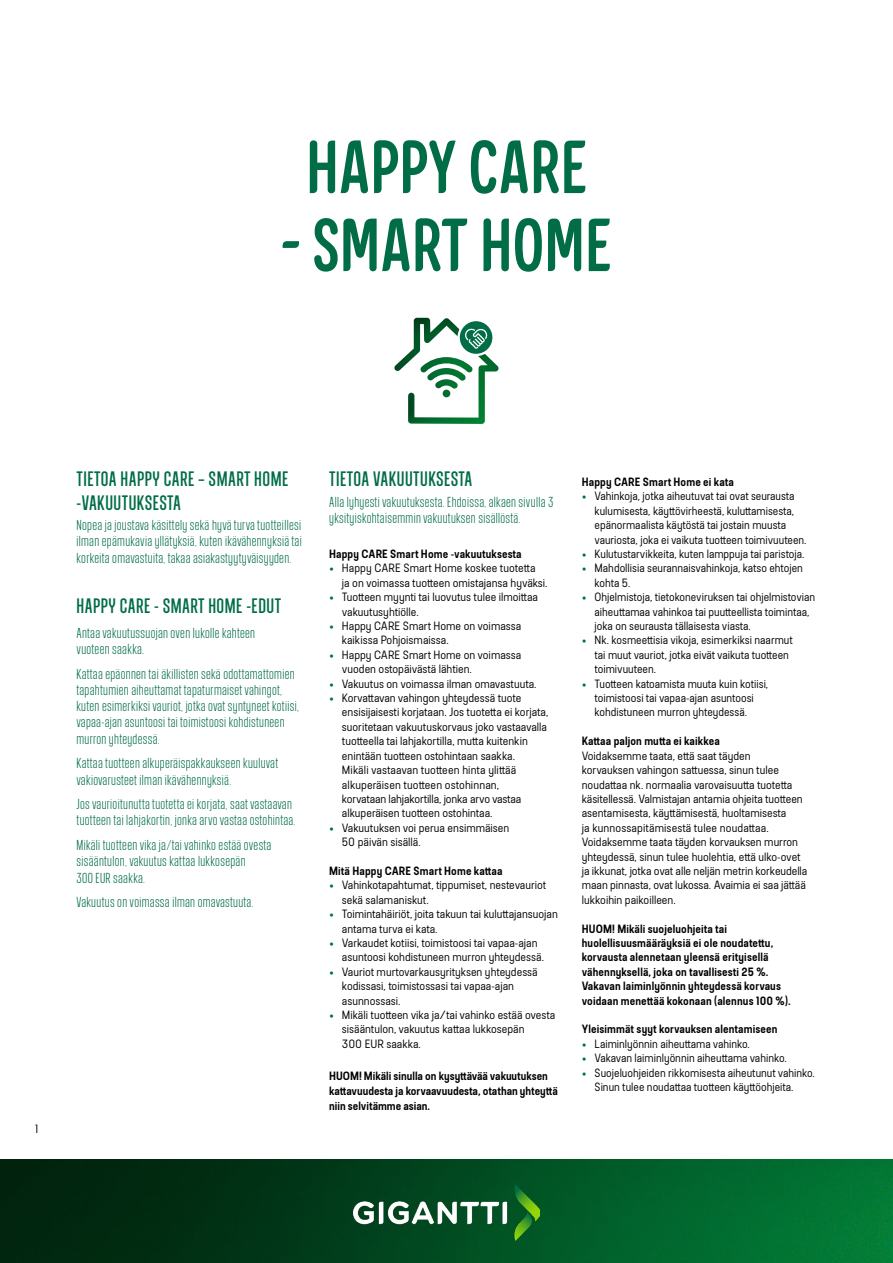
<style>
.page{position:relative;width:893px;height:1263px;background:#fff}
.page>*{position:absolute;margin:0;border:0;box-sizing:border-box;transform-origin:0 0}
.t1{font:75px "Elkjop Headline";color:#006d46}
.t2{font:500 19.5px/23.7px "Elkjop Condensed";letter-spacing:.025em;color:#006d46}
.t3{font:300 13.5px/16.2px "Elkjop Condensed";letter-spacing:.025em;color:#006d46}
.t4{font:12px/14.4px "Elkjop Bodytext";color:#000}
.t5{font:600 12px/14.4px "Elkjop Bodytext";letter-spacing:.01em;color:#000}
.s1{font-weight:600;color:#006d46}
</style>
<div class="page">
<img style="left:0;top:1160px;width:893px;height:103px">
<svg style="left:394px;top:318px;width:105px;height:106px"></svg>
<img style="left:353px;top:1184px;width:187px;height:56px">
<h1 class="t1" style="left:306px;top:128px;width:282px">HAPPY CARE</h1>
<h1 class="t1" style="left:282px;top:206px;width:331px">- SMART HOME</h1>
<p class="t4" style="left:35px;top:1121px;width:5px">1</p>
<h2 class="t2" style="left:77px;top:467px;width:213px">TIETOA HAPPY CARE – SMART HOME -VAKUUTUKSESTA</h2>
<p class="t3" style="left:77px;top:517px;width:227px;text-align:justify">Nopea ja joustava käsittely sekä hyvä turva tuotteillesi ilman epämukavia yllätyksiä, kuten ikävähennyksiä tai korkeita omavastuita, takaa asiakastyytyväisyyden.</p>
<h2 class="t2" style="left:77px;top:594px;width:206px">HAPPY CARE - SMART HOME -EDUT</h2>
<p class="t3" style="left:77px;top:625px;width:180px">Antaa vakuutussuojan oven lukolle kahteen vuoteen saakka.</p>
<p class="t3" style="left:77px;top:666px;width:224px">Kattaa epäonnen tai äkillisten sekä odottamattomien tapahtumien aiheuttamat tapaturmaiset vahingot, kuten esimerkiksi vauriot, jotka ovat syntyneet kotiisi, vapaa-ajan asuntoosi tai toimistoosi kohdistuneen murron yhteydessä.</p>
<p class="t3" style="left:77px;top:755px;width:203px">Kattaa tuotteen alkuperäispakkaukseen kuuluvat vakiovarusteet ilman ikävähennyksiä.</p>
<p class="t3" style="left:77px;top:796px;width:220px">Jos vaurioitunutta tuotetta ei korjata, saat vastaavan tuotteen tai lahjakortin, jonka arvo vastaa ostohintaa.</p>
<p class="t3" style="left:77px;top:837px;width:196px">Mikäli tuotteen vika ja/tai vahinko estää ovesta sisääntulon, vakuutus kattaa lukkosepän<br>300 EUR saakka.</p>
<p class="t3" style="left:77px;top:894px;width:178px">Vakuutus on voimassa ilman omavastuuta.</p>
<h2 class="t2" style="left:329px;top:467px;width:145px">TIETOA VAKUUTUKSESTA</h2>
<p class="t3" style="left:329px;top:494px;width:226px">Alla lyhyesti vakuutuksesta. Ehdoissa, alkaen sivulla 3 yksityiskohtaisemmin vakuutuksen sisällöstä.</p>
<p class="t5" style="left:329px;top:547px;width:194px">Happy CARE Smart Home -vakuutuksesta</p>
<p class="t4" style="left:342px;top:561px;width:207px;text-indent:-13px"><span class="s1">•</span> Happy CARE Smart Home koskee tuotetta<br>ja on voimassa tuotteen omistajansa hyväksi.</p>
<p class="t4" style="left:342px;top:590px;width:198px;text-indent:-13px"><span class="s1">•</span> Tuotteen myynti tai luovutus tulee ilmoittaa vakuutusyhtiölle.</p>
<p class="t4" style="left:342px;top:619px;width:181px;text-indent:-13px"><span class="s1">•</span> Happy CARE Smart Home on voimassa kaikissa Pohjoismaissa.</p>
<p class="t4" style="left:342px;top:648px;width:181px;text-indent:-13px"><span class="s1">•</span> Happy CARE Smart Home on voimassa vuoden ostopäivästä lähtien.</p>
<p class="t4" style="left:329px;top:677px;width:209px"><span class="s1">•</span> Vakuutus on voimassa ilman omavastuuta.</p>
<p class="t4" style="left:342px;top:691px;width:208px;text-indent:-13px"><span class="s1">•</span> Korvattavan vahingon yhteydessä tuote ensisijaisesti korjataan. Jos tuotetta ei korjata, suoritetaan vakuutuskorvaus joko vastaavalla tuotteella tai lahjakortilla, mutta kuitenkin enintään tuotteen ostohintaan saakka.<br>Mikäli vastaavan tuotteen hinta ylittää alkuperäisen tuotteen ostohinnan,<br>korvataan lahjakortilla, jonka arvo vastaa alkuperäisen tuotteen ostohintaa.</p>
<p class="t4" style="left:342px;top:821px;width:169px;text-indent:-13px"><span class="s1">•</span> Vakuutuksen voi perua ensimmäisen<br>50 päivän sisällä.</p>
<p class="t5" style="left:329px;top:864px;width:175px">Mitä Happy CARE Smart Home kattaa</p>
<p class="t4" style="left:342px;top:878px;width:206px;text-indent:-13px"><span class="s1">•</span> Vahinkotapahtumat, tippumiset, nestevauriot sekä salamaniskut.</p>
<p class="t4" style="left:342px;top:907px;width:218px;text-indent:-13px"><span class="s1">•</span> Toimintahäiriöt, joita takuun tai kuluttajansuojan antama turva ei kata.</p>
<p class="t4" style="left:342px;top:936px;width:204px;text-indent:-13px"><span class="s1">•</span> Varkaudet kotiisi, toimistoosi tai vapaa-ajan asuntoosi kohdistuneen murron yhteydessä.</p>
<p class="t4" style="left:342px;top:965px;width:197px;text-indent:-13px"><span class="s1">•</span> Vauriot murtovarkausyrityksen yhteydessä kodissasi, toimistossasi tai vapaa-ajan asunnossasi.</p>
<p class="t4" style="left:342px;top:1008px;width:215px;text-indent:-13px"><span class="s1">•</span> Mikäli tuotteen vika ja/tai vahinko estää ovesta sisääntulon, vakuutus kattaa lukkosepän<br>300 EUR saakka.</p>
<p class="t5" style="left:329px;top:1069px;width:230px;line-height:15px">HUOM! Mikäli sinulla on kysyttävää vakuutuksen kattavuudesta ja korvaavuudesta, otathan yhteyttä niin selvitämme asian.</p>
<p class="t5" style="left:582px;top:475px;width:154px">Happy CARE Smart Home ei kata</p>
<p class="t4" style="left:595px;top:489px;width:213px;text-indent:-13px"><span class="s1">•</span> Vahinkoja, jotka aiheutuvat tai ovat seurausta kulumisesta, käyttövirheestä, kuluttamisesta, epänormaalista käytöstä tai jostain muusta vauriosta, joka ei vaikuta tuotteen toimivuuteen.</p>
<p class="t4" style="left:582px;top:547px;width:224px"><span class="s1">•</span> Kulutustarvikkeita, kuten lamppuja tai paristoja.</p>
<p class="t4" style="left:595px;top:561px;width:210px;text-indent:-13px"><span class="s1">•</span> Mahdollisia seurannaisvahinkoja, katso ehtojen kohta 5.</p>
<p class="t4" style="left:595px;top:590px;width:222px;text-indent:-13px"><span class="s1">•</span> Ohjelmistoja, tietokoneviruksen tai ohjelmistovian aiheuttamaa vahinkoa tai puutteellista toimintaa, joka on seurausta tällaisesta viasta.</p>
<p class="t4" style="left:595px;top:633px;width:200px;text-indent:-13px"><span class="s1">•</span> Nk. kosmeettisia vikoja, esimerkiksi naarmut tai muut vauriot, jotka eivät vaikuta tuotteen toimivuuteen.</p>
<p class="t4" style="left:595px;top:677px;width:175px;text-indent:-13px"><span class="s1">•</span> Tuotteen katoamista muuta kuin kotiisi, toimistoosi tai vapaa-ajan asuntoosi kohdistuneen murron yhteydessä.</p>
<p class="t5" style="left:582px;top:734px;width:140px">Kattaa paljon mutta ei kaikkea</p>
<p class="t4" style="left:582px;top:749px;width:227px">Voidaksemme taata, että saat täyden<br>korvauksen vahingon sattuessa, sinun tulee noudattaa nk. normaalia varovaisuutta tuotetta käsitellessä. Valmistajan antamia ohjeita tuotteen asentamisesta, käyttämisestä, huoltamisesta<br>ja kunnossapitämisestä tulee noudattaa.<br>Voidaksemme taata täyden korvauksen murron yhteydessä, sinun tulee huolehtia, että ulko-ovet ja ikkunat, jotka ovat alle neljän metrin korkeudella maan pinnasta, ovat lukossa. Avaimia ei saa jättää lukkoihin paikoilleen.</p>
<p class="t5" style="left:582px;top:921px;width:210px">HUOM! Mikäli suojeluohjeita tai huolellisuusmääräyksiä ei ole noudatettu, korvausta alennetaan yleensä erityisellä vähennyksellä, joka on tavallisesti 25 %.<br>Vakavan laiminlyönnin yhteydessä korvaus voidaan menettää kokonaan (alennus 100 %).</p>
<p class="t5" style="left:582px;top:1022px;width:197px">Yleisimmät syyt korvauksen alentamiseen</p>
<p class="t4" style="left:582px;top:1037px;width:170px"><span class="s1">•</span> Laiminlyönnin aiheuttama vahinko.</p>
<p class="t4" style="left:582px;top:1051px;width:206px"><span class="s1">•</span> Vakavan laiminlyönnin aiheuttama vahinko.</p>
<p class="t4" style="left:595px;top:1065px;width:222px;text-indent:-13px"><span class="s1">•</span> Suojeluohjeiden rikkomisesta aiheutunut vahinko.<br>Sinun tulee noudattaa tuotteen käyttöohjeita.</p>
</div>
